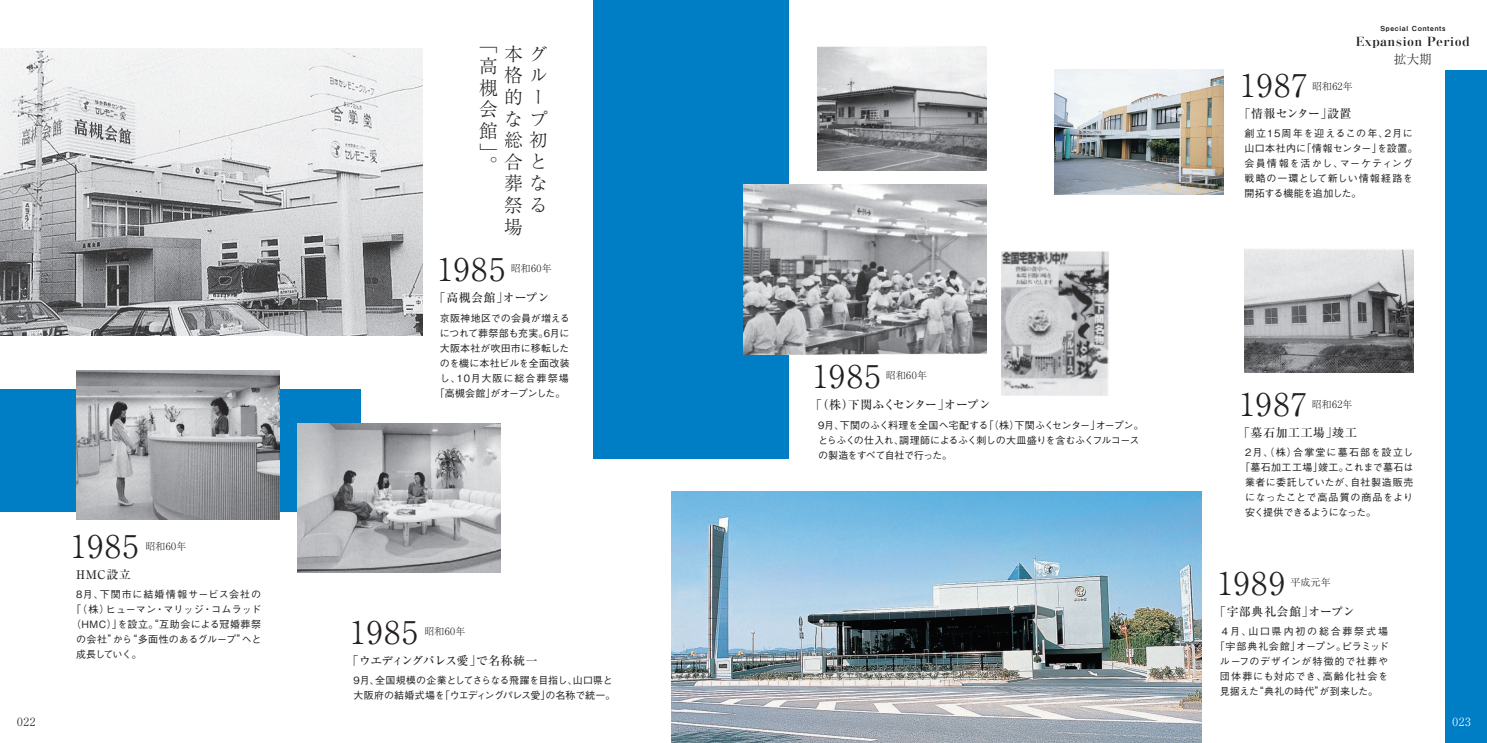
<style>
.page{position:relative;width:1487px;height:743px;background:#fff}
.page>*{position:absolute;margin:0;border:0;box-sizing:border-box;transform-origin:0 0}
.t1{font:300 31.25px "Ryumin Pro";letter-spacing:.065em;color:#231f20}
.t2{font:300 18.75px/21.5px "Ryumin Pro";color:#231f20;text-align:justify}
.t3{font:800 12.5px "Kocho Std";letter-spacing:.025em;color:#231f20}
.t4{font:300 12.5px "Ryumin Pro";color:#231f20}
.t5{font:500 11.88px "Ryumin Pro";letter-spacing:.025em;color:#231f20}
.t6{font:500 11.88px "Ryumin Pro";letter-spacing:-.07em;color:#231f20}
.t7{font:500 11.88px "Ryumin Pro";letter-spacing:-.065em;color:#231f20}
.t8{font:500 11.88px "Ryumin Pro";letter-spacing:-.015em;color:#231f20}
.t9{font:500 11.88px "Ryumin Pro";letter-spacing:.06em;color:#231f20}
.t10{font:300 11.25px "Ryumin Pro";color:#231f20}
.t11{font:300 11.25px "Ryumin Pro";color:#fff}
.t12{font:500 10px/15px "Gothic BBB Pro";letter-spacing:.015em;color:#231f20;text-align:center}
.t13{font:500 10px/15px "Gothic BBB Pro";letter-spacing:-.04em;color:#231f20}
.t14{font:500 10px/15px "Gothic BBB Pro";letter-spacing:.075em;color:#231f20;text-align:center}
.t15{font:500 10px/15px "Gothic BBB Pro";letter-spacing:.055em;color:#231f20}
.t16{font:500 10px/15px "Gothic BBB Pro";letter-spacing:-.02em;color:#231f20}
.t17{font:300 10px "Ryumin Pro";letter-spacing:.02em;color:#231f20}
.t18{font:500 10px "Gothic BBB Pro";letter-spacing:.05em;color:#231f20}
.t19{font:500 10px "Gothic BBB Pro";letter-spacing:-.025em;color:#231f20}
.t20{font:500 10px "Gothic BBB Pro";letter-spacing:.08em;color:#231f20}
.t21{font:500 10px "Gothic BBB Pro";letter-spacing:.035em;color:#231f20}
.t22{font:500 10px "Gothic BBB Pro";letter-spacing:.115em;color:#231f20}
.t23{font:500 10px "Gothic BBB Pro";letter-spacing:.06em;color:#231f20}
.t24{font:500 10px "Gothic BBB Pro";letter-spacing:-.09em;color:#231f20}
.t25{font:6.88px "Midashi Go Pro MB31";letter-spacing:.1em;color:#231f20}
</style>
<div class="page">
<div style="left:0;top:389px;width:360px;height:122px;background:#007ec5"></div>
<div style="left:594px;top:0;width:195px;height:458px;background:#007ec5"></div>
<div style="left:1445px;top:70px;width:41px;height:672px;background:#007ec5"></div>
<img style="left:1054px;top:70px;width:169px;height:124px">
<img style="left:1244px;top:249px;width:169px;height:123px">
<img style="left:77px;top:371px;width:203px;height:148px">
<img style="left:0;top:49px;width:422px;height:286px">
<img style="left:298px;top:423px;width:203px;height:149px">
<img style="left:817px;top:46px;width:169px;height:124px">
<img style="left:671px;top:491px;width:530px;height:251px">
<img style="left:743px;top:185px;width:243px;height:169px">
<img style="left:1001px;top:251px;width:108px;height:144px">
<h1 class="t1" style="left:71px;top:522px;width:69px">1985</h1>
<p class="t20" style="left:76px;top:586px;width:187px">8月、下関市に結婚情報サービス会社の</p>
<p class="t12" style="left:71px;top:600px;width:192px">「（株）ヒューマン・マリッジ・コムラッド</p>
<p class="t18" style="left:71px;top:616px;width:191px">（HMC）」を設立。“互助会による冠婚葬祭</p>
<p class="t19" style="left:76px;top:631px;width:187px">の会社”から“多面性のあるグループ”へと</p>
<p class="t12" style="left:76px;top:645px;width:67px">成長していく。</p>
<p class="t17" style="left:145px;top:538px;width:43px">昭和60年</p>
<p class="t5" style="left:76px;top:564px;width:56px">HMC設立</p>
<h2 class="t2" style="left:504px;top:42px;width:44px;text-align:left">本グ格ル的ーな<br>総初合と葬な祭る場</h2>
<h2 class="t2" style="left:479px;top:32px;width:20px">「高槻会館」</h2>
<h2 class="t2" style="left:479px;top:152px;width:19px">。</h2>
<h2 class="t2" style="left:529px;top:106px;width:20px">プ</h2>
<h1 class="t1" style="left:437px;top:244px;width:69px">1985</h1>
<p class="t12" style="left:435px;top:309px;width:136px">京阪神地区での会員が増えるにつれて葬祭部も充実。6月に大阪本社が吹田市に移転したのを機に本社ビルを全面改装し、10月大阪に総合葬祭場「高槻会館」がオープンした。</p>
<p class="t17" style="left:511px;top:260px;width:43px">昭和60年</p>
<p class="t5" style="left:434px;top:288px;width:117px">「高槻会館」オープン</p>
<h1 class="t1" style="left:350px;top:607px;width:69px">1985</h1>
<p class="t16" style="left:353px;top:671px;width:263px">9月、全国規模の企業としてさらなる飛躍を目指し、山口県と大阪府の結婚式場を「ウエディングパレス愛」の名称で統一。</p>
<p class="t17" style="left:424px;top:623px;width:43px">昭和60年</p>
<p class="t7" style="left:347px;top:651px;width:192px">「ウエディングパレス愛」で名称統一</p>
<h1 class="t1" style="left:813px;top:351px;width:69px">1985</h1>
<p class="t13" style="left:818px;top:416px;width:327px">9月、下関のふく料理を全国へ宅配する「（株）下関ふくセンター」オープン。とらふくの仕入れ、調理師によるふく刺しの大皿盛りを含むふくフルコースの製造をすべて自社で行った。</p>
<p class="t17" style="left:886px;top:367px;width:43px">昭和60年</p>
<p class="t6" style="left:810px;top:395px;width:182px">「（株）下関ふくセンター」オープン</p>
<p class="t25" style="left:1380px;top:23px;width:66px">Special Contents</p>
<p class="t3" style="left:1355px;top:31px;width:115px">Expansion Period</p>
<p class="t4" style="left:1393px;top:49px;width:40px">拡大期</p>
<h1 class="t1" style="left:1240px;top:60px;width:68px">1987</h1>
<p class="t17" style="left:1312px;top:78px;width:42px">昭和62年</p>
<p class="t15" style="left:1244px;top:124px;width:175px">創立15周年を迎えるこの年、2月に山口本社内に「情報センター」を設置。会員情報を活かし、マーケティング戦略の一環として新しい情報経路を開拓する機能を追加した。</p>
<p class="t8" style="left:1238px;top:104px;width:115px">「情報センター」設置</p>
<h1 class="t1" style="left:1239px;top:379px;width:68px">1987</h1>
<p class="t17" style="left:1311px;top:396px;width:42px">昭和62年</p>
<p class="t22" style="left:1245px;top:444px;width:170px">2月、（株）合掌堂に墓石部を設立し</p>
<p class="t21" style="left:1240px;top:459px;width:175px">「墓石加工工場」竣工。これまで墓石は</p>
<p class="t12" style="left:1245px;top:473px;width:170px">業者に委託していたが、自社製造販売</p>
<p class="t23" style="left:1245px;top:489px;width:170px">になったことで高品質の商品をより</p>
<p class="t24" style="left:1245px;top:504px;width:132px">安く提供できるようになった。</p>
<p class="t9" style="left:1238px;top:422px;width:120px">「墓石加工工場」竣工</p>
<h1 class="t1" style="left:1217px;top:558px;width:69px">1989</h1>
<p class="t14" style="left:1214px;top:622px;width:175px">４月、山口県内初の総合葬祭式場「宇部典礼会館」オープン。ピラミッドルーフのデザインが特徴的で社葬や団体葬にも対応でき、高齢化社会を見据えた“典礼の時代”が到来した。</p>
<p class="t17" style="left:1290px;top:574px;width:42px">平成元年</p>
<p class="t5" style="left:1214px;top:601px;width:142px">「宇部典礼会館」オープン</p>
<p class="t10" style="left:17px;top:712px;width:20px">022</p>
<p class="t11" style="left:1452px;top:712px;width:20px">023</p>
</div>
